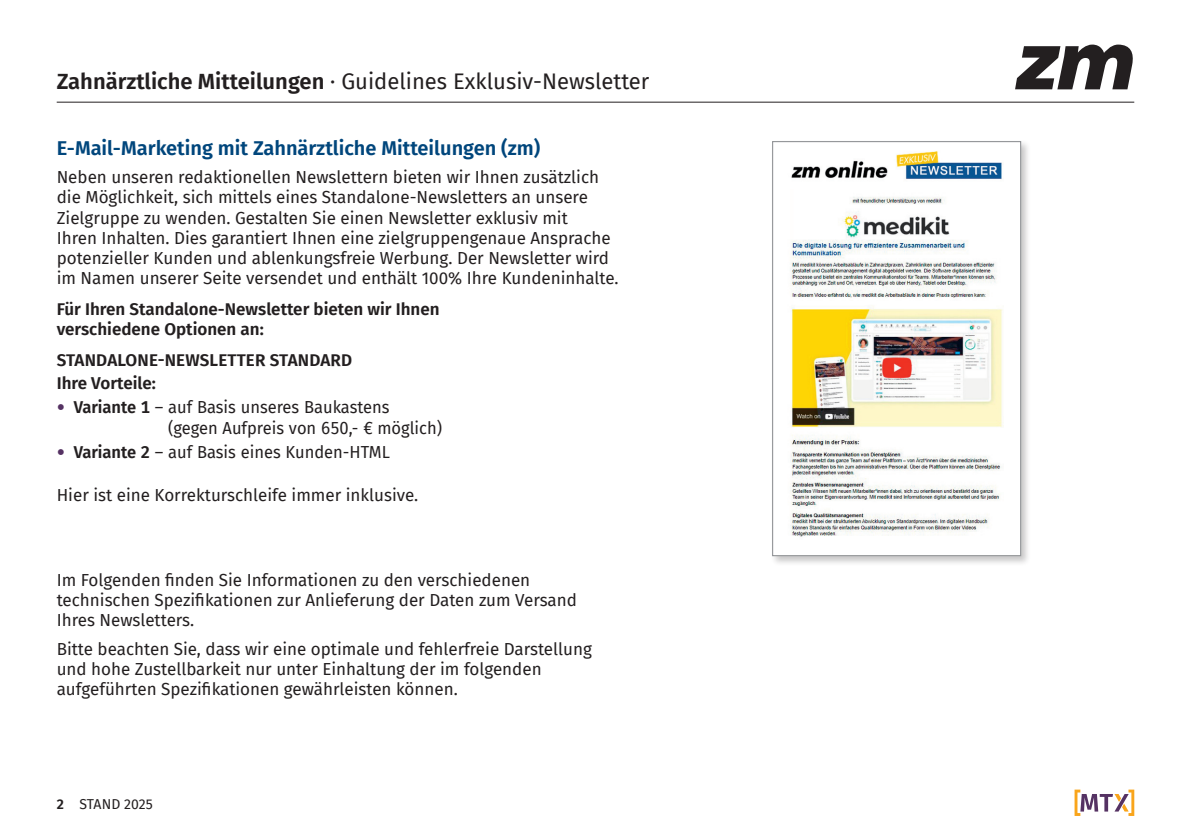
<style>
.page{position:relative;width:1191px;height:840px;background:#fff}
.page>*{position:absolute;margin:0;border:0;box-sizing:border-box;transform-origin:0 0}
.t1{font:22px "Fira Sans";color:#231f20}
.t2{font:600 20px "Fira Sans";color:#00467c}
.t3{font:17px/20px "Fira Sans";color:#231f20}
.t4{font:600 17px/20px "Fira Sans";color:#231f20}
.t5{font:14px "Fira Sans";color:#231f20}
.s1{font-weight:600}
.s2{font-family:"Frutiger";font-weight:300;color:#553263}
</style>
<div class="page">
<hr style="left:57px;top:102px;width:1077px;height:1px;background:#231f20">
<svg style="left:1074px;top:789px;width:60px;height:26px"></svg>
<svg style="left:1015px;top:44px;width:118px;height:45px"></svg>
<div style="left:770px;top:139px;width:261px;height:427px;background:#231f20;opacity:.25"></div>
<div style="left:772px;top:141px;width:248px;height:414px;background:#fff"></div>
<img style="left:790px;top:151px;width:214px;height:386px">
<div style="left:772px;top:141px;width:249px;height:415px;border:1px solid #939598"></div>
<p class="t1" style="left:57px;top:64px;width:594px"><span class="s1">Zahnärztliche Mitteilungen</span> · Guidelines Exklusiv-N ewsletter</p>
<p class="t2" style="left:57px;top:131px;width:485px">E-Mail-Marketing mit Zahnärztliche Mitteilungen (zm)</p>
<p class="t3" style="left:57px;top:167px;width:563px">N eben unseren redaktionellen N ewslettern bieten wir Ihnen zusätzlich die Möglichkeit, sich mittels eines Standalone-N ewsletters an unsere Zielgruppe zu wenden. Gestalten Sie einen N ewsletter exklusiv mit<br>Ihren Inhalten. Dies garantiert Ihnen eine zielgruppengenaue Ansprache potenzieller Kunden und ablenkungsfreie Werbung. Der N ewsletter wird im Namen unserer Seite versendet und enthält 100% Ihre Kundeninhalte.</p>
<p class="t4" style="left:57px;top:298px;width:384px">Für Ihren Standalone-Newsletter bieten wir Ihnen verschiedene Optionen an:</p>
<p class="t4" style="left:57px;top:348px;width:297px;line-height:22.8px">Standalone-Newsletter Standard<br>Ihre Vorteile:</p>
<p class="t3" style="left:168px;top:396px;width:275px;line-height:21px;text-indent:-111px"><span class="s2">•</span> <span class="s1">Variante 1</span> – auf Basis unseres Baukastens (gegen Aufpreis von 650,- € möglich)</p>
<p class="t3" style="left:57px;top:441px;width:335px"><span class="s2">•</span> <span class="s1">Variante 2</span> – auf Basis eines Kunden-HTML</p>
<p class="t3" style="left:57px;top:484px;width:363px">Hier ist eine Korrekturschleife immer inklusive.</p>
<p class="t3" style="left:57px;top:569px;width:522px">Im Folgenden finden Sie Informationen zu den verschiedenen technischen Spezifikationen zur Anlieferung der Daten zum Versand<br>Ihres N ewsletters.</p>
<p class="t3" style="left:57px;top:638px;width:537px">Bitte beachten Sie, dass wir eine optimale und fehlerfreie Darstellung und hohe Zustellbarkeit nur unter Einhaltung der im folgenden aufgeführten Spezifikationen gewährleisten können.</p>
<p class="t5" style="left:57px;top:793px;width:97px"><span class="s1">2</span> Stand 2025</p>
</div>
